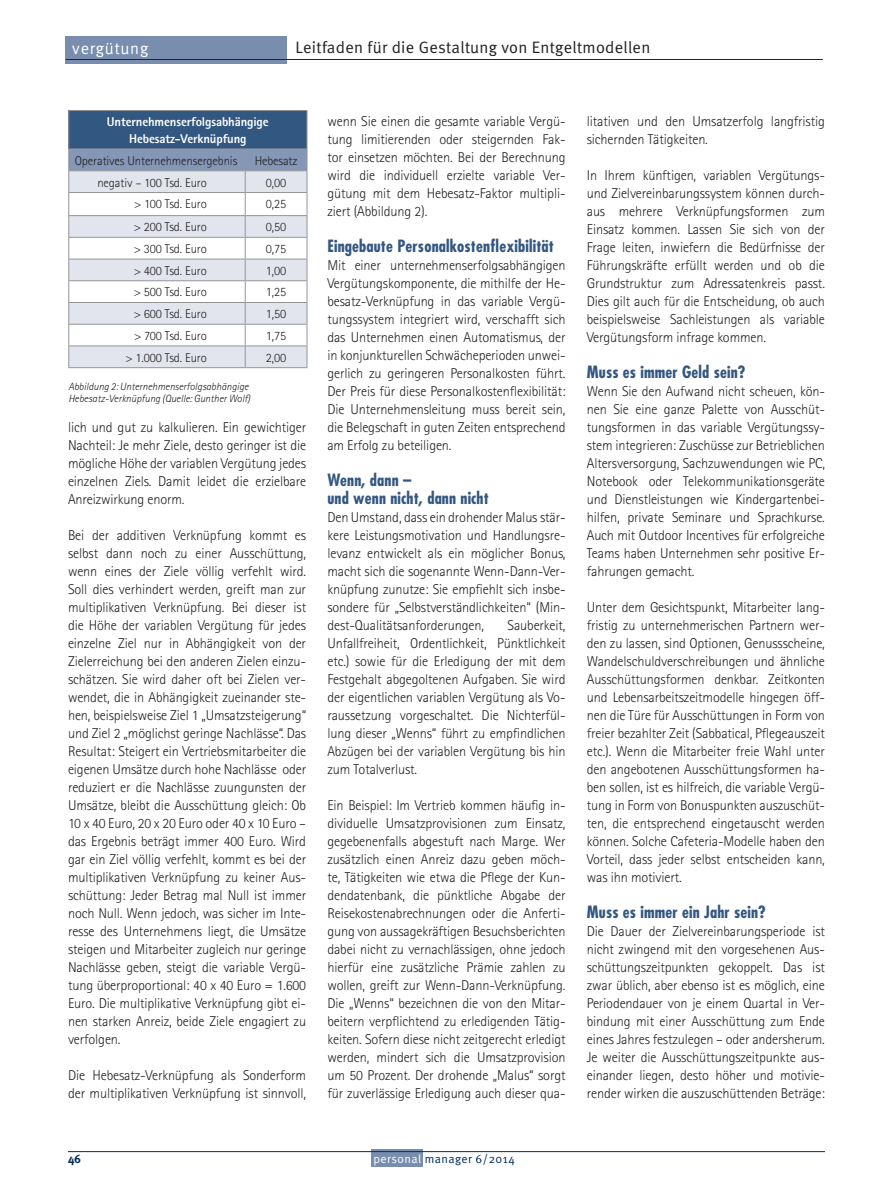
<style>
.page{position:relative;width:893px;height:1191px;background:#fff}
.page>*{position:absolute;margin:0;border:0;box-sizing:border-box;transform-origin:0 0}
.subhead_blau{font:700 condensed 16.5px/18px "Futura";letter-spacing:.01em;color:#335780}
.Seite_Thema{font:16.5px "Meta Normal";letter-spacing:.02em;color:#231f20}
.Seite_Thema_Balken{font:16.5px "Meta Normal";letter-spacing:.045em;color:#fff}
.Body{font:300 14.25px/18px "Rotis Sans Serif";letter-spacing:-.01em;color:#231f20;text-align:justify}
.Body_Tabelle{font:300 12.75px "Rotis Sans Serif";letter-spacing:-.01em;color:#231f20}
.Body_Tabelle-2{font:800 12.75px "Rotis Sans Serif";letter-spacing:-.01em;color:#fff}
.Seite_Kennung{font:12px "Meta Normal";letter-spacing:.04em;color:#002d5a}
.Seite_Ziffer{font:700 12px "Meta";color:#002d5a}
.Bildunter{font:italic 300 10.5px/12px "Rotis Sans Serif";color:#231f20}
.s1{color:#fff}
</style>
<div class="page">
<div style="left:372px;top:1149px;width:51px;height:17px;background:#798eaf"></div>
<hr style="left:68px;top:1151px;width:757px;height:1px;background:#002d5a">
<div style="left:66px;top:36px;width:221px;height:28px;background:#798eaf"></div>
<hr style="left:66px;top:59px;width:757px;height:1px;background:#002d5a">
<div style="left:69px;top:110px;width:238px;height:39px;background:#325780"></div>
<hr style="left:68px;top:110px;width:177px;height:1px;background:#939598">
<hr style="left:68px;top:111px;width:1px;height:38px;background:#939598">
<hr style="left:245px;top:110px;width:62px;height:1px;background:#939598">
<hr style="left:307px;top:111px;width:1px;height:38px;background:#939598">
<svg style="left:68px;top:149px;width:240px;height:218px"></svg>
<hr style="left:68px;top:367px;width:177px;height:1px;background:#939598">
<hr style="left:245px;top:367px;width:62px;height:1px;background:#939598">
<p class="Seite_Thema_Balken" style="left:72px;top:38px;width:78px">vergütung</p>
<p class="Seite_Thema" style="left:296px;top:38px;width:356px">Leitfaden für die Gestaltung von Entgeltmodellen</p>
<p class="Body_Tabelle-2" style="left:107px;top:114px;width:163px">Unternehmenserfolgsabhängige</p>
<p class="Body_Tabelle-2" style="left:129px;top:130px;width:119px">Hebesatz-Verknüpfung</p>
<p class="Body_Tabelle" style="left:75px;top:153px;width:164px">Operatives Unternehmensergebnis</p>
<p class="Body_Tabelle" style="left:255px;top:153px;width:44px">Hebesatz</p>
<p class="Body_Tabelle" style="left:97px;top:175px;width:111px">negativ – 100 Tsd. Euro</p>
<p class="Body_Tabelle" style="left:266px;top:175px;width:22px">0,00</p>
<p class="Body_Tabelle" style="left:134px;top:197px;width:74px">&gt; 100 Tsd. Euro</p>
<p class="Body_Tabelle" style="left:266px;top:197px;width:22px">0,25</p>
<p class="Body_Tabelle" style="left:134px;top:220px;width:75px">&gt; 200 Tsd. Euro</p>
<p class="Body_Tabelle" style="left:266px;top:220px;width:22px">0,50</p>
<p class="Body_Tabelle" style="left:134px;top:241px;width:75px">&gt; 300 Tsd. Euro</p>
<p class="Body_Tabelle" style="left:266px;top:241px;width:22px">0,75</p>
<p class="Body_Tabelle" style="left:134px;top:263px;width:75px">&gt; 400 Tsd. Euro</p>
<p class="Body_Tabelle" style="left:266px;top:263px;width:22px">1,00</p>
<p class="Body_Tabelle" style="left:134px;top:285px;width:75px">&gt; 500 Tsd. Euro</p>
<p class="Body_Tabelle" style="left:266px;top:285px;width:22px">1,25</p>
<p class="Body_Tabelle" style="left:134px;top:306px;width:75px">&gt; 600 Tsd. Euro</p>
<p class="Body_Tabelle" style="left:266px;top:306px;width:22px">1,50</p>
<p class="Body_Tabelle" style="left:134px;top:328px;width:74px">&gt; 700 Tsd. Euro</p>
<p class="Body_Tabelle" style="left:266px;top:328px;width:22px">1,75</p>
<p class="Body_Tabelle" style="left:125px;top:350px;width:83px">&gt; 1.000 Tsd. Euro</p>
<p class="Body_Tabelle" style="left:266px;top:350px;width:22px">2,00</p>
<p class="Bildunter" style="left:68px;top:381px;width:183px">Abbildung 2: Unternehmenserfolgsabhängige<br>Hebesatz-Verknüpfung (Quelle: Gunther Wolf)</p>
<p class="Body" style="left:68px;top:418px;width:240px">lich und gut zu kalkulieren. Ein gewichtiger Nachteil: Je mehr Ziele, desto geringer ist die mögliche Höhe der variablen Vergütung jedes einzelnen Ziels. Damit leidet die erzielbare Anreizwirkung enorm.</p>
<p class="Body" style="left:68px;top:526px;width:240px">Bei der additiven Verknüpfung kommt es selbst dann noch zu einer Ausschüttung, wenn eines der Ziele völlig verfehlt wird.<br>Soll dies verhindert werden, greift man zur multiplikativen Verknüpfung. Bei dieser ist die Höhe der variablen Vergütung für jedes einzelne Ziel nur in Abhängigkeit von der Zielerreichung bei den anderen Zielen einzu&shy;schätzen. Sie wird daher oft bei Zielen ver&shy;wendet, die in Abhängigkeit zueinander ste&shy;hen, beispielsweise Ziel 1 „Umsatzsteigerung“ und Ziel 2 „möglichst geringe Nachlässe“. Das Resultat: Steigert ein Vertriebsmitarbeiter die eigenen Umsätze durch hohe Nachlässe oder reduziert er die Nachlässe zuungunsten der Umsätze, bleibt die Ausschüttung gleich: Ob 10 x 40 Euro, 20 x 20 Euro oder 40 x 10 Euro – das Ergebnis beträgt immer 400 Euro. Wird gar ein Ziel völlig verfehlt, kommt es bei der multiplikativen Verknüpfung zu keiner Aus&shy;schüttung: Jeder Betrag mal Null ist immer noch Null. Wenn jedoch, was sicher im Inte&shy;resse des Unternehmens liegt, die Umsätze steigen und Mitarbeiter zugleich nur geringe Nachlässe geben, steigt die variable Vergü&shy;tung überproportional: 40 x 40 Euro = 1.600<br>Euro. Die multiplikative Verknüpfung gibt ei&shy;nen starken Anreiz, beide Ziele engagiert zu verfolgen.</p>
<p class="Body" style="left:68px;top:1066px;width:240px">Die Hebesatz-Verknüpfung als Sonderform der multiplikativen Verknüpfung ist sinnvoll,</p>
<p class="Body" style="left:327px;top:112px;width:240px">wenn Sie einen die gesamte variable Vergü&shy;tung limitierenden oder steigernden Fak&shy;tor einsetzen möchten. Bei der Berechnung wird die individuell erzielte variable Ver&shy;gütung mit dem Hebesatz-Faktor multipli&shy;ziert (Abbildung 2).</p>
<p class="subhead_blau" style="left:327px;top:237px;width:228px">Eingebaute Personalkostenflexibilität</p>
<p class="Body" style="left:327px;top:256px;width:240px">Mit einer unternehmenserfolgsabhängigen Vergütungskomponente, die mithilfe der He&shy;besatz-Verknüpfung in das variable Vergü&shy;tungssystem integriert wird, verschafft sich das Unternehmen einen Automatismus, der in konjunkturellen Schwächeperioden unwei&shy;gerlich zu geringeren Personalkosten führt.<br>Der Preis für diese Personalkostenflexibilität:<br>Die Unternehmensleitung muss bereit sein, die Belegschaft in guten Zeiten entsprechend am Erfolg zu beteiligen.</p>
<p class="subhead_blau" style="left:327px;top:471px;width:163px">Wenn, dann –<br>und wenn nicht, dann nicht</p>
<p class="Body" style="left:327px;top:508px;width:240px">Den Umstand, dass ein drohender Malus stär&shy;kere Leistungsmotivation und Handlungsre&shy;levanz entwickelt als ein möglicher Bonus, macht sich die sogenannte Wenn-Dann-Ver&shy;knüpfung zunutze: Sie empfiehlt sich insbe&shy;sondere für „Selbstverständlichkeiten“ (Min&shy;dest-Qualitätsanforderungen,</p>
<p class="Body" style="left:327px;top:616px;width:240px;text-indent:180px">Sauberkeit, Unfallfreiheit, Ordentlichkeit, Pünktlichkeit etc.) sowie für die Erledigung der mit dem Festgehalt abgegoltenen Aufgaben. Sie wird der eigentlichen variablen Vergütung als Vo&shy;raussetzung vorgeschaltet. Die Nichterfül&shy;lung dieser „Wenns“ führt zu empfindlichen Abzügen bei der variablen Vergütung bis hin zum Totalverlust.</p>
<p class="Body" style="left:327px;top:796px;width:240px">Ein Beispiel: Im Vertrieb kommen häufig in&shy;dividuelle Umsatzprovisionen zum Einsatz, gegebenenfalls abgestuft nach Marge. Wer zusätzlich einen Anreiz dazu geben möch&shy;te, Tätigkeiten wie etwa die Pflege der Kun&shy;dendatenbank, die pünktliche Abgabe der Reisekostenabrechnungen oder die Anferti&shy;gung von aussagekräftigen Besuchsberichten dabei nicht zu vernachlässigen, ohne jedoch hierfür eine zusätzliche Prämie zahlen zu wollen, greift zur Wenn-Dann-Verknüpfung.<br>Die „Wenns“ bezeichnen die von den Mitar&shy;beitern verpflichtend zu erledigenden Tätig&shy;keiten. Sofern diese nicht zeitgerecht erledigt werden, mindert sich die Umsatzprovision um 50 Prozent. Der drohende „Malus“ sorgt für zuverlässige Erledigung auch dieser qua-</p>
<p class="Seite_Ziffer" style="left:68px;top:1151px;width:15px">46</p>
<p class="Seite_Kennung" style="left:373px;top:1151px;width:143px"><span class="s1">personal</span> manager 6/2014</p>
<p class="Body" style="left:587px;top:112px;width:240px">litativen und den Umsatzerfolg langfristig sichernden Tätigkeiten.</p>
<p class="Body" style="left:587px;top:166px;width:240px">In Ihrem künftigen, variablen Vergütungs&shy;und Zielvereinbarungssystem können durch&shy;aus mehrere Verknüpfungsformen zum Einsatz kommen. Lassen Sie sich von der Frage leiten, inwiefern die Bedürfnisse der Führungskräfte erfüllt werden und ob die Grundstruktur zum Adressatenkreis passt.<br>Dies gilt auch für die Entscheidung, ob auch beispielsweise Sachleistungen als variable Vergütungsform infrage kommen.</p>
<p class="subhead_blau" style="left:587px;top:363px;width:160px">Muss es immer Geld sein?</p>
<p class="Body" style="left:587px;top:382px;width:240px">Wenn Sie den Aufwand nicht scheuen, kön&shy;nen Sie eine ganze Palette von Ausschüt&shy;tungsformen in das variable Vergütungssy&shy;stem integrieren: Zuschüsse zur Betrieblichen Altersversorgung, Sachzuwendungen wie PC, Notebook oder Telekommunikationsgeräte und Dienstleistungen wie Kindergartenbei&shy;hilfen, private Seminare und Sprachkurse.<br>Auch mit Outdoor Incentives für erfolgreiche Teams haben Unternehmen sehr positive Er&shy;fahrungen gemacht.</p>
<p class="Body" style="left:587px;top:598px;width:240px">Unter dem Gesichtspunkt, Mitarbeiter lang&shy;fristig zu unternehmerischen Partnern wer&shy;den zu lassen, sind Optionen, Genussscheine, Wandelschuldverschreibungen und ähnliche Ausschüttungsformen denkbar. Zeitkonten und Lebensarbeitszeitmodelle hingegen öff&shy;nen die Türe für Ausschüttungen in Form von freier bezahlter Zeit (Sabbatical, Pflegeauszeit etc.). Wenn die Mitarbeiter freie Wahl unter den angebotenen Ausschüttungsformen ha&shy;ben sollen, ist es hilfreich, die variable Vergü&shy;tung in Form von Bonuspunkten auszuschüt&shy;ten, die entsprechend eingetauscht werden können. Solche Cafeteria-Modelle haben den Vorteil, dass jeder selbst entscheiden kann, was ihn motiviert.</p>
<p class="subhead_blau" style="left:587px;top:903px;width:180px">Muss es immer ein Jahr sein?</p>
<p class="Body" style="left:587px;top:922px;width:240px">Die Dauer der Zielvereinbarungsperiode ist nicht zwingend mit den vorgesehenen Aus&shy;schüttungszeitpunkten gekoppelt. Das ist zwar üblich, aber ebenso ist es möglich, eine Periodendauer von je einem Quartal in Ver&shy;bindung mit einer Ausschüttung zum Ende eines Jahres festzulegen – oder andersherum.<br>Je weiter die Ausschüttungszeitpunkte aus&shy;einander liegen, desto höher und motivie&shy;render wirken die auszuschüttenden Beträge:</p>
</div>
